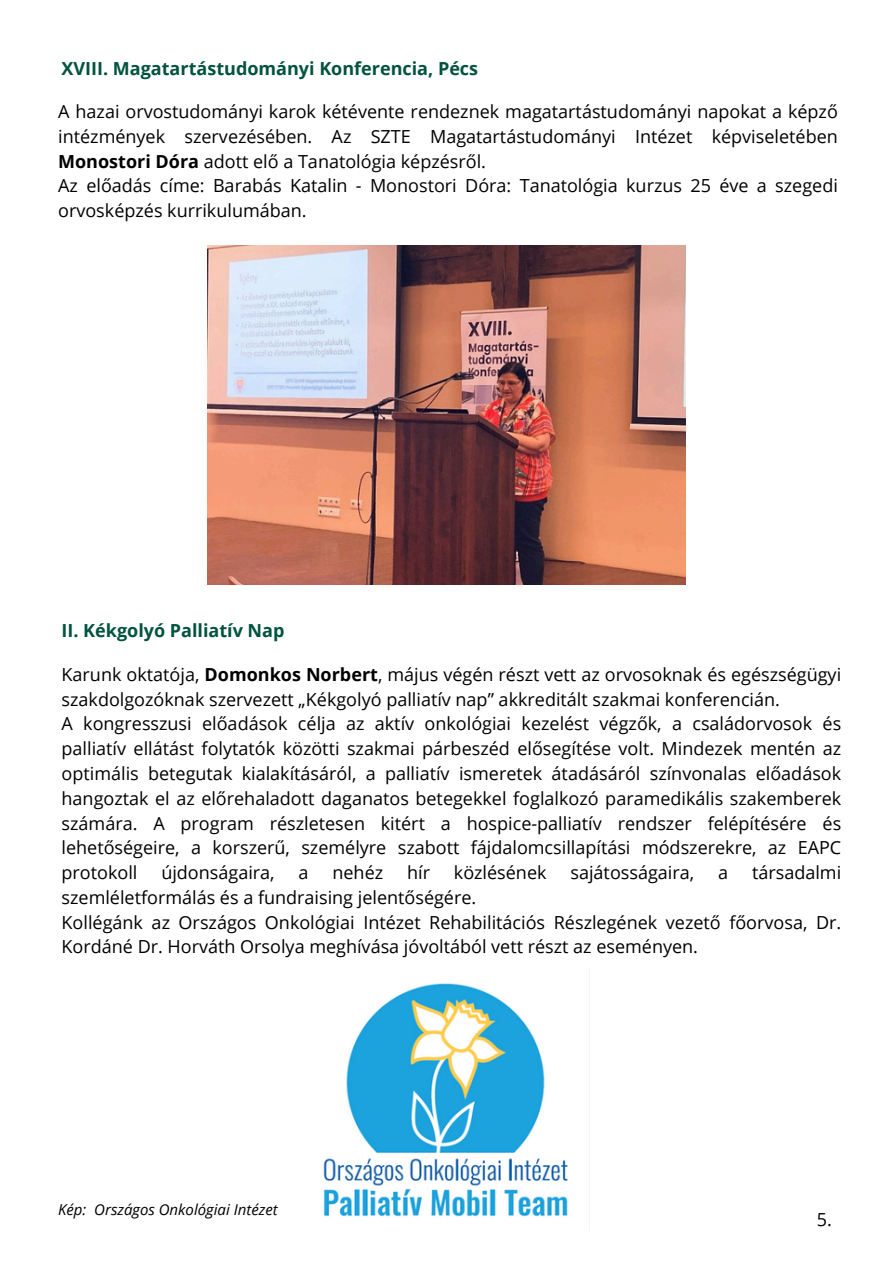
<style>
.page{position:relative;width:894px;height:1264px;background:#fff}
.page>*{position:absolute;margin:0;border:0;box-sizing:border-box;transform-origin:0 0}
.t1{font:18px/24.8px "Open Sans";color:#000}
.t2{font:700 18px "Open Sans";color:#01533f}
.t3{font:italic 15px "Open Sans";color:#000}
.s1{font-weight:700}
</style>
<div class="page">
<img style="left:323px;top:983px;width:245px;height:234px">
<img style="left:208px;top:246px;width:477px;height:338px">
<p class="t2" style="left:62px;top:56px;width:418px">XVIII. Magatartástudományi Konferencia, Pécs</p>
<p class="t1" style="left:58px;top:99px;width:781px">A hazai orvostudományi karok kétévente rendeznek magatartástudományi napokat a képző intézmények szervezésében. Az SZTE Magatartástudományi Intézet képviseletében <span class="s1">Monostori Dóra</span> adott elő a Tanatológia képzésről.<br>Az előadás címe: Barabás Katalin - Monostori Dóra: Tanatológia kurzus 25 éve a szegedi orvosképzés kurrikulumában.</p>
<h1 class="t2" style="left:62px;top:618px;width:224px">II. Kékgolyó Palliatív Nap</h1>
<p class="t1" style="left:62px;top:661px;width:781px">Karunk oktatója, <span class="s1">Domonkos Norbert</span>, május végén részt vett az orvosoknak és egészségügyi szakdolgozóknak szervezett „Kékgolyó palliatív nap” akkreditált szakmai konferencián.<br>A kongresszusi előadások célja az aktív onkológiai kezelést végzők, a családorvosok és palliatív ellátást folytatók közötti szakmai párbeszéd elősegítése volt. Mindezek mentén az optimális betegutak kialakításáról, a palliatív ismeretek átadásáról színvonalas előadások hangoztak el az előrehaladott daganatos betegekkel foglalkozó paramedikális szakemberek számára. A program részletesen kitért a hospice-palliatív rendszer felépítésére és lehetőségeire, a korszerű, személyre szabott fájdalomcsillapítási módszerekre, az EAPC protokoll</p>
<p class="t1" style="left:161px;top:859px;width:115px">újdonságaira,</p>
<p class="t1" style="left:298px;top:859px;width:12px">a</p>
<p class="t1" style="left:332px;top:859px;width:52px">nehéz</p>
<p class="t1" style="left:407px;top:859px;width:24px">hír</p>
<p class="t1" style="left:454px;top:859px;width:94px">közlésének</p>
<p class="t1" style="left:570px;top:859px;width:125px">sajátosságaira,</p>
<p class="t1" style="left:718px;top:859px;width:12px">a</p>
<p class="t1" style="left:751px;top:859px;width:91px">társadalmi</p>
<p class="t1" style="left:62px;top:884px;width:781px">szemléletformálás és a fundraising jelentőségére.<br>Kollégánk az Országos Onkológiai Intézet Rehabilitációs Részlegének vezető főorvosa, Dr.<br>Kordáné Dr. Horváth Orsolya meghívása jóvoltából vett részt az eseményen.</p>
<h2 class="t3" style="left:58px;top:1198px;width:221px">Kép: Országos Onkológiai Intézet</h2>
<h2 class="t1" style="left:816px;top:1207px;width:17px">5.</h2>
</div>
